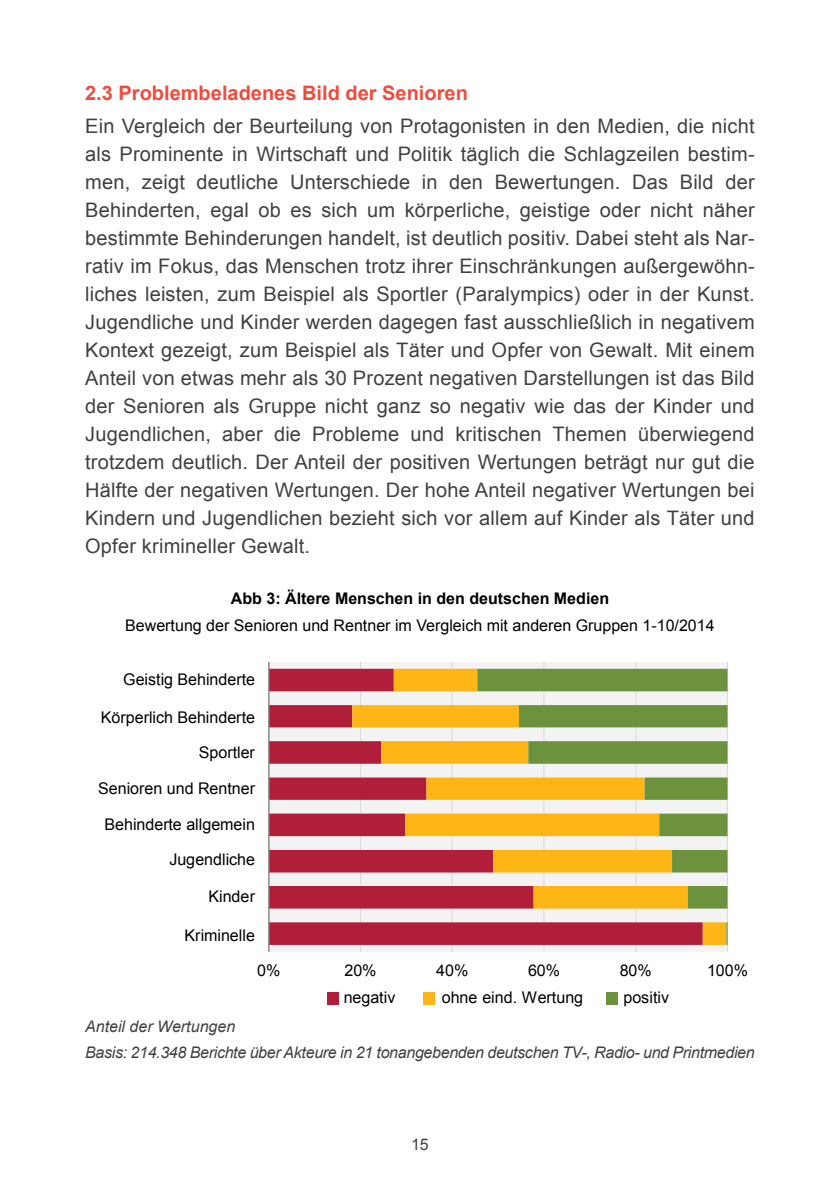
<style>
.page{position:relative;width:840px;height:1191px;background:#fff}
.page>*{position:absolute;margin:0;border:0;box-sizing:border-box;transform-origin:0 0}
.t1{font:20px/28px "Arial";letter-spacing:.01em;color:#414042;text-align:justify}
.t2{font:700 20px "Arial";color:#f04b3d}
.t3{font:16px/34.8px "Arial";letter-spacing:-.005em;color:#010101;text-align:right}
.t4{font:italic 16px/25.6px "Arial";letter-spacing:-.02em;color:#414042}
.t5{font:16px "Arial";color:#000}
.t6{font:700 16px "Arial";color:#000}
.t7{font:16px "Arial";color:#414042}
</style>
<div class="page">
<div style="left:327px;top:992px;width:11px;height:12px;background:#b11e3a"></div>
<div style="left:423px;top:992px;width:11px;height:12px;background:#fdb615"></div>
<div style="left:606px;top:992px;width:11px;height:12px;background:#6d923d"></div>
<div style="left:269px;top:662px;width:458px;height:289px;background:#f3f3f3"></div>
<hr style="left:726px;top:662px;width:1px;height:289px;background:#d9d9d8">
<hr style="left:635px;top:662px;width:1px;height:289px;background:#d9d9d8">
<hr style="left:543px;top:662px;width:1px;height:289px;background:#d9d9d8">
<hr style="left:451px;top:662px;width:1px;height:289px;background:#d9d9d8">
<hr style="left:360px;top:662px;width:1px;height:289px;background:#d9d9d8">
<svg style="left:269px;top:669px;width:83px;height:276px;fill:#b11e3a"></svg>
<svg style="left:352px;top:669px;width:125px;height:276px"></svg>
<svg style="left:477px;top:669px;width:250px;height:276px"></svg>
<hr style="left:268px;top:662px;width:1px;height:289px;background:#868686">
<p class="t2" style="left:85px;top:78px;width:384px">2.3 Problembeladenes Bild der Senioren</p>
<p class="t1" style="left:85px;top:112px;width:670px">Ein Vergleich der Beurteilung von Protagonisten in den Medien, die nicht als Prominente in Wirtschaft und Politik täglich die Schlagzeilen bestim&shy;men, zeigt deutliche Unterschiede in den Bewertungen. Das Bild der Behinderten, egal ob es sich um körperliche, geistige oder nicht näher bestimmte Behinderungen handelt, ist deutlich positiv. Dabei steht als Nar&shy;rativ im Fokus, das Menschen trotz ihrer Einschränkungen außergewöhn&shy;liches leisten, zum Beispiel als Sportler (Paralympics) oder in der Kunst.<br>Jugendliche und Kinder werden dagegen fast ausschließlich in negativem Kontext gezeigt, zum Beispiel als Täter und Opfer von Gewalt. Mit einem Anteil von etwas mehr als 30 Prozent negativen Darstellungen ist das Bild der Senioren als Gruppe nicht ganz so negativ wie das der Kinder und Jugendlichen, aber die Probleme und kritischen Themen überwiegend trotzdem deutlich. Der Anteil der positiven Wertungen beträgt nur gut die Hälfte der negativen Wertungen. Der hohe Anteil negativer Wertungen bei Kindern und Jugendlichen bezieht sich vor allem auf Kinder als Täter und Opfer krimineller Gewalt.</p>
<p class="t6" style="left:231px;top:587px;width:379px">Abb 3: Ältere Menschen in den deutschen Medien</p>
<p class="t5" style="left:125px;top:614px;width:590px">Bewertung der Senioren und Rentner im Vergleich mit anderen Gruppen 1-10/2014</p>
<p class="t3" style="left:123px;top:662px;width:133px">Geistig Behinderte</p>
<p class="t3" style="left:101px;top:700px;width:155px">Körperlich Behinderte<br>Sportler</p>
<p class="t3" style="left:98px;top:771px;width:158px">Senioren und Rentner</p>
<p class="t3" style="left:104px;top:806px;width:152px">Behinderte allgemein</p>
<p class="t3" style="left:169px;top:842px;width:87px">Jugendliche</p>
<p class="t3" style="left:208px;top:878px;width:48px">Kinder</p>
<p class="t3" style="left:184px;top:918px;width:72px">Kriminelle</p>
<p class="t3" style="left:257px;top:952px;width:25px">0%</p>
<p class="t3" style="left:344px;top:952px;width:34px">20%</p>
<p class="t3" style="left:436px;top:952px;width:34px">40%</p>
<p class="t3" style="left:527px;top:952px;width:34px">60%</p>
<p class="t3" style="left:619px;top:952px;width:34px">80%</p>
<p class="t3" style="left:706px;top:952px;width:42px">100%</p>
<p class="t5" style="left:343px;top:986px;width:53px">negativ</p>
<p class="t5" style="left:441px;top:986px;width:143px">ohne eind. Wertung</p>
<p class="t5" style="left:623px;top:986px;width:47px">positiv</p>
<p class="t4" style="left:85px;top:1014px;width:670px">Anteil der Wertungen<br>Basis: 214.348 Berichte über Akteure in 21 tonangebenden deutschen TV-, Radio- und Printmedien</p>
<p class="t7" style="left:411px;top:1133px;width:19px">15</p>
</div>
